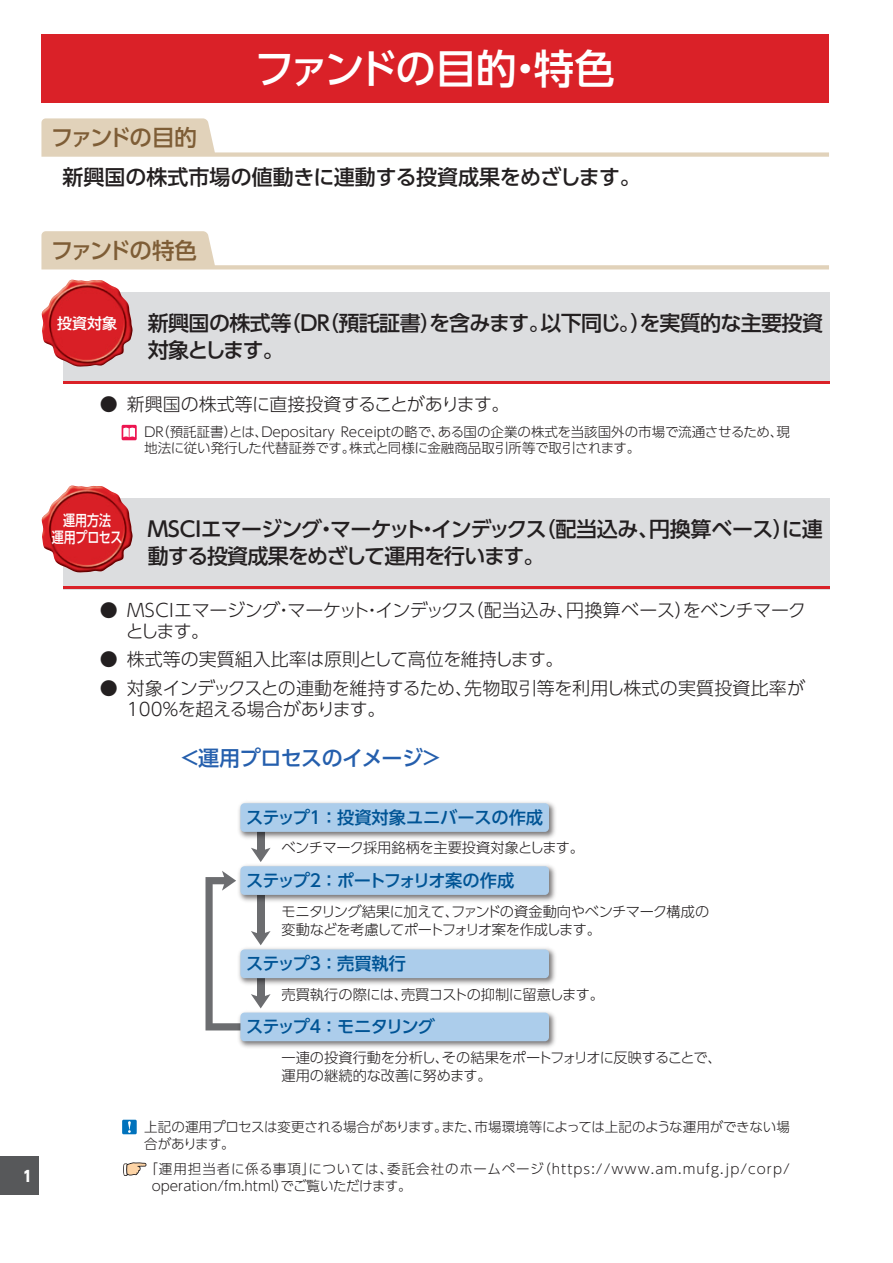
<style>
.page{position:relative;width:893px;height:1263px;background:#fff}
.page>*{position:absolute;margin:0;border:0;box-sizing:border-box;transform-origin:0 0}
.t1{font:500 40.5px "UD Shin Go Pro";letter-spacing:-.06em;color:#fff}
.t2{font:500 22.5px "UD Shin Go Pro";letter-spacing:-.095em;color:#7e5d36}
.t3{font:500 21px/27px "UD Shin Go Pro";letter-spacing:-.055em;color:#231f20}
.t4{font:500 21px/27px "UD Shin Go Pro";letter-spacing:-.035em;color:#231f20}
.t5{font:500 21px "UD Shin Go Pro";color:#231f20}
.t6{font:500 21px "UD Shin Go Pro";letter-spacing:-.025em;color:#255fad}
.t7{font:300 18px/21px "UD Shin Go Pro";letter-spacing:-.02em;color:#231f20}
.t8{font:300 18px "UD Shin Go Pro";color:#231f20}
.t9{font:500 17.25px "UD Shin Go Pro";letter-spacing:-.105em;color:#005495}
.t10{font:500 17.25px "UD Shin Go Pro";letter-spacing:-.01em;color:#005495}
.t11{font:500 17.25px "UD Shin Go Pro";letter-spacing:-.045em;color:#005495}
.t12{font:500 15px/16.5px "UD Shin Go Pro";color:#fff;text-align:center;scale:.8 1}
.t13{font:500 15px "UD Shin Go Pro";color:#fff}
.t14{font:800 15px "UD Shin Go Pro";color:#fff;scale:.9 1}
.t15{font:300 14.25px/18px "UD Shin Go Pro";letter-spacing:-.03em;color:#231f20}
.t16{font:300 13.5px/16.5px "UD Shin Go Pro";color:#231f20}
.t17{font:300 13.5px/16.5px "UD Shin Go Pro";letter-spacing:.04em;color:#231f20}
</style>
<div class="page">
<div style="left:0;top:1157px;width:38px;height:38px;background:#57585a"></div>
<div style="left:41px;top:35px;width:788px;height:68px;background:#da2128"></div>
<svg style="left:41px;top:118px;width:788px;height:39px"></svg>
<svg style="left:41px;top:231px;width:788px;height:38px"></svg>
<div style="left:63px;top:292px;width:766px;height:92px;background:#dcdddf"></div>
<hr style="left:63px;top:381px;width:766px;height:3px;background:#da2128">
<img style="left:41px;top:280px;width:92px;height:87px">
<svg style="left:122px;top:425px;width:15px;height:15px"></svg>
<svg style="left:123px;top:428px;width:12px;height:9px"></svg>
<div style="left:63px;top:498px;width:766px;height:91px;background:#dcdddf"></div>
<hr style="left:63px;top:586px;width:766px;height:3px;background:#da2128">
<img style="left:41px;top:486px;width:92px;height:87px">
<div style="left:257px;top:832px;width:7px;height:20px;background:#6c6d70"></div>
<svg style="left:251px;top:848px;width:20px;height:14px"></svg>
<svg style="left:205px;top:871px;width:66px;height:159px"></svg>
<img style="left:238px;top:802px;width:318px;height:39px">
<div style="left:240px;top:803px;width:309px;height:29px;background:#accdeb;border-radius:4px"></div>
<img style="left:236px;top:865px;width:320px;height:39px">
<div style="left:240px;top:866px;width:309px;height:29px;background:#accdeb;border-radius:4px"></div>
<img style="left:236px;top:945px;width:320px;height:42px">
<div style="left:240px;top:949px;width:309px;height:29px;background:#accdeb;border-radius:4px"></div>
<img style="left:236px;top:1008px;width:320px;height:40px">
<div style="left:240px;top:1012px;width:309px;height:29px;background:#accdeb;border-radius:4px"></div>
<div style="left:122px;top:1120px;width:15px;height:14px;background:#0072bc"></div>
<svg style="left:128px;top:1121px;width:3px;height:12px"></svg>
<svg style="left:123px;top:1162px;width:24px;height:14px"></svg>
<h1 class="t1" style="left:254px;top:36px;width:362px">ファンドの目的・特色</h1>
<h2 class="t2" style="left:51px;top:119px;width:147px">ファンドの目的</h2>
<h3 class="t5" style="left:62px;top:160px;width:580px">新興国の株式市場の値動きに連動する投資成果をめざします。</h3>
<h2 class="t2" style="left:51px;top:232px;width:148px">ファンドの特色</h2>
<p class="t13" style="left:57px;top:311px;width:61px">投資対象</p>
<h3 class="t4" style="left:148px;top:309px;width:677px">新興国の株式等（ＤＲ（預託証書）を含みます。以下同じ。）を実質的な主要投資対象とします。</h3>
<h3 class="t7" style="left:100px;top:393px;width:411px">● 新興国の株式等に直接投資することがあります。</h3>
<p class="t16" style="left:143px;top:423px;width:648px">ＤＲ（預託証書）とは、Depositary Receiptの略で、ある国の企業の株式を当該国外の市場で流通させるため、現地法に従い発行した代替証券です。株式と同様に金融商品取引所等で取引されます。</p>
<p class="t14" style="left:23px;top:1163px;width:11px">1</p>
<p class="t12" style="left:52px;top:512px;width:90px">運用方法<br>運用プロセス</p>
<h3 class="t3" style="left:148px;top:514px;width:677px">ＭＳＣＩエマージング・マーケット・インデックス（配当込み、円換算ベース）に連動する投資成果をめざして運用を行います。</h3>
<h3 class="t7" style="left:126px;top:598px;width:682px;text-indent:-26px">● ＭＳＣＩエマージング・マーケット・インデックス（配当込み、円換算ベース）をベンチマークとします。</h3>
<h3 class="t8" style="left:100px;top:645px;width:465px">● 株式等の実質組入比率は原則として高位を維持します。</h3>
<h3 class="t7" style="left:127px;top:676px;width:680px;text-indent:-27px">● 対象インデックスとの連動を維持するため、先物取引等を利用し株式の実質投資比率が<br>100％を超える場合があります。</h3>
<h3 class="t6" style="left:179px;top:741px;width:265px">＜運用プロセスのイメージ＞</h3>
<p class="t10" style="left:246px;top:803px;width:299px">ステップ１ ：投資対象ユニバースの作成</p>
<p class="t15" style="left:281px;top:838px;width:304px">ベンチマーク採用銘柄を主要投資対象とします。</p>
<p class="t9" style="left:246px;top:866px;width:270px">ステップ２ ：ポートフォリオ案の作成</p>
<p class="t15" style="left:281px;top:902px;width:429px">モニタリング結果に加えて、ファンドの資金動向やベンチマーク構成の変動などを考慮してポートフォリオ案を作成します。</p>
<p class="t11" style="left:246px;top:950px;width:162px">ステップ３ ：売買執行</p>
<p class="t15" style="left:281px;top:985px;width:324px">売買執行の際には、売買コストの抑制に留意します。</p>
<p class="t9" style="left:246px;top:1013px;width:191px">ステップ４ ：モニタリング</p>
<p class="t15" style="left:281px;top:1048px;width:442px">一連の投資行動を分析し、その結果をポートフォリオに反映することで、運用の継続的な改善に努めます。</p>
<p class="t16" style="left:144px;top:1118px;width:647px">上記の運用プロセスは変更される場合があります。また、市場環境等によっては上記のような運用ができない場合があります。</p>
<p class="t17" style="left:152px;top:1160px;width:640px;text-indent:-7px">「運用担当者に係る事項」については、委託会社のホームページ（https://www.am.mufg.jp/corp/ operation/fm.html）でご覧いただけます。</p>
</div>
